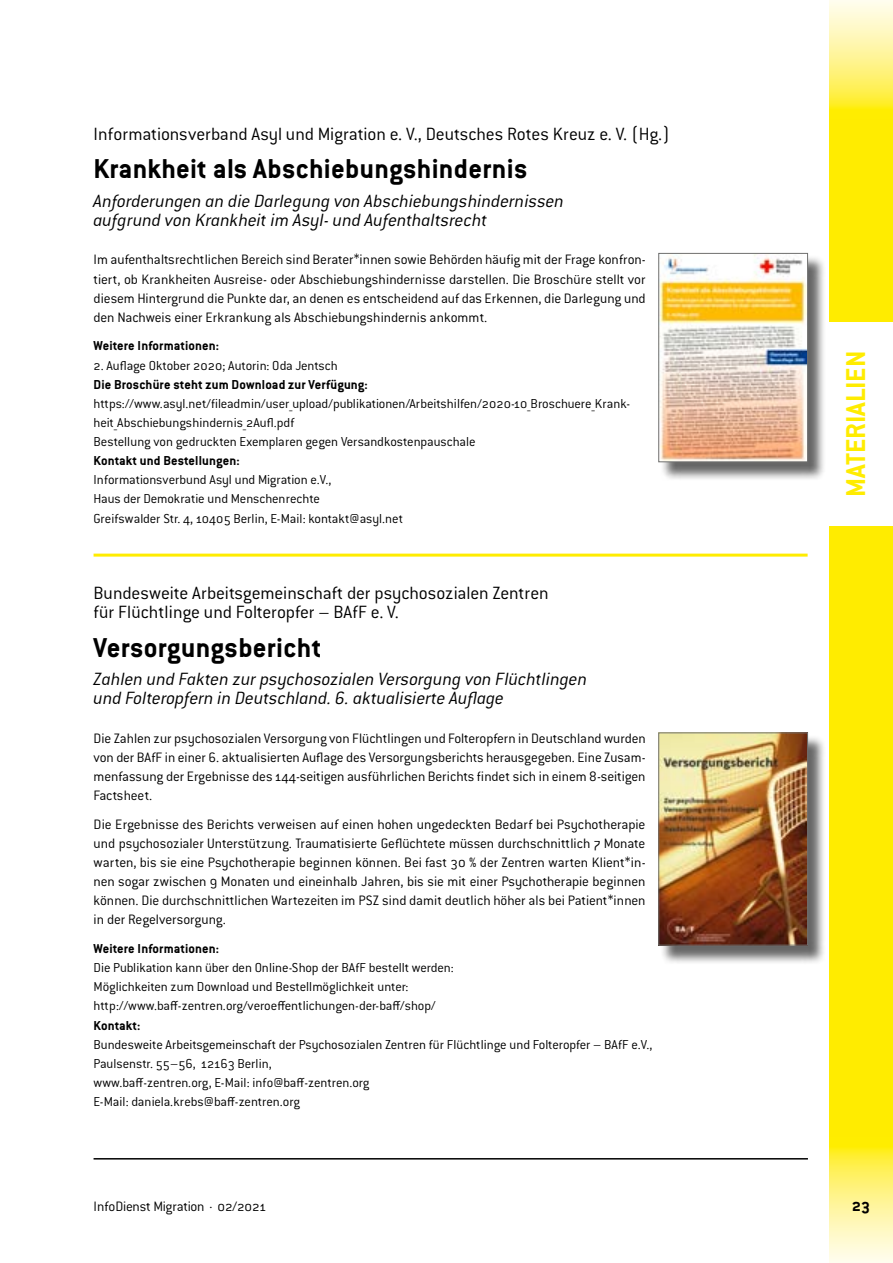
<style>
.page{position:relative;width:893px;height:1263px;background:#fff}
.page>*{position:absolute;margin:0;border:0;box-sizing:border-box;transform-origin:0 0}
.t1{font:700 30px "Conduit ITC Pro";letter-spacing:.01em;color:#000}
.t2{font:700 30px "Conduit ITC Pro";color:#ffec00}
.t3{font:italic 300 19.5px/19.2px "Conduit ITC Pro";color:#000}
.t4{font:300 19.5px/19.2px "Conduit ITC Pro";letter-spacing:-.005em;color:#000}
.t5{font:700 18px "Conduit ITC Pro";color:#000}
.t6{font:300 15px/19.2px "Conduit ITC Pro";letter-spacing:-.005em;color:#000;text-align:justify}
.t7{font:300 14.25px/19px "Conduit ITC Pro";letter-spacing:-.005em;color:#000}
.t8{font:700 14.25px "Conduit ITC Pro";letter-spacing:.01em;color:#000}
</style>
<div class="page">
<div style="left:829px;top:119px;width:64px;height:1017px;background:#ffec00"></div>
<svg style="left:829px;top:1136px;width:64px;height:127px;background:#fff486"></svg>
<svg style="left:829px;top:0;width:64px;height:119px;background:#fff487"></svg>
<hr style="left:94px;top:1158px;width:714px;height:1px;background:#000">
<div style="left:829px;top:322px;width:64px;height:204px;background:#fff"></div>
<hr style="left:94px;top:554px;width:714px;height:3px;background:#ffec00">
<div style="left:661px;top:256px;width:165px;height:225px;background:#000;opacity:.6"></div>
<img style="left:660px;top:255px;width:146px;height:205px">
<div style="left:658px;top:253px;width:150px;height:209px;border:1px solid #6f6f6e"></div>
<div style="left:661px;top:735px;width:165px;height:229px;background:#000;opacity:.6"></div>
<img style="left:660px;top:734px;width:146px;height:209px">
<div style="left:658px;top:732px;width:150px;height:213px;border:1px solid #6f6f6e"></div>
<h2 class="t4" style="left:94px;top:125px;width:578px">Informationsverband Asyl und Migration e. V., Deutsches Rotes Kreuz e. V. (Hg.)</h2>
<h1 class="t1" style="left:94px;top:152px;width:435px">Krankheit als Abschiebungshindernis</h1>
<h2 class="t3" style="left:94px;top:192px;width:472px">Anforderungen an die Darlegung von Abschiebungshindernissen aufgrund von Krankheit im Asyl- und Aufenthaltsrecht</h2>
<p class="t6" style="left:94px;top:250px;width:554px">Im aufenthaltsrechtlichen Bereich sind Berater*innen sowie Behörden häufig mit der Frage konfron&shy;tiert, ob Krankheiten Ausreise- oder Abschiebungshindernisse darstellen. Die Broschüre stellt vor diesem Hintergrund die Punkte dar, an denen es entscheidend auf das Erkennen, die Darlegung und den Nachweis einer Erkrankung als Abschiebungshindernis ankommt.</p>
<p class="t8" style="left:94px;top:338px;width:127px">Weitere Informationen:</p>
<p class="t7" style="left:94px;top:356px;width:246px">2. Auflage Oktober 2020; Autorin: Oda Jentsch</p>
<p class="t8" style="left:94px;top:376px;width:276px">Die Broschüre steht zum Download zur Verfügung:</p>
<p class="t7" style="left:94px;top:394px;width:538px">https://www.asyl.net/fileadmin/user_upload/publikationen/Arbeitshilfen/2020-10_Broschuere_Krank&shy;heit_Abschiebungshindernis_2Aufl.pdf<br>Bestellung von gedruckten Exemplaren gegen Versandkostenpauschale</p>
<p class="t8" style="left:94px;top:452px;width:148px">Kontakt und Bestellungen:</p>
<p class="t7" style="left:94px;top:470px;width:311px">Informationsverbund Asyl und Migration e.V.,<br>Haus der Demokratie und Menschenrechte<br>Greifswalder Str. 4, 10405 Berlin, E-Mail: kontakt@asyl.net</p>
<h2 class="t4" style="left:94px;top:584px;width:457px">Bundesweite Arbeitsgemeinschaft der psychosozialen Zentren für Flüchtlinge und Folteropfer – BAfF e. V.</h2>
<h1 class="t1" style="left:94px;top:630px;width:229px">Versorgungsbericht</h1>
<h2 class="t3" style="left:94px;top:670px;width:495px">Zahlen und Fakten zur psychosozialen Versorgung von Flüchtlingen und Folteropfern in Deutschland. 6. aktualisierte Auflage</h2>
<p class="t6" style="left:94px;top:728px;width:554px">Die Zahlen zur psychosozialen Versorgung von Flüchtlingen und Folteropfern in Deutschland wurden von der BAfF in einer 6. aktualisierten Auflage des Versorgungsberichts herausgegeben. Eine Zusam&shy;menfassung der Ergebnisse des 144-seitigen ausführlichen Berichts findet sich in einem 8-seitigen Factsheet.</p>
<p class="t6" style="left:94px;top:814px;width:554px">Die Ergebnisse des Berichts verweisen auf einen hohen ungedeckten Bedarf bei Psychotherapie und psychosozialer Unterstützung. Traumatisierte Geflüchtete müssen durchschnittlich 7 Monate warten, bis sie eine Psychotherapie beginnen können. Bei fast 30 % der Zentren warten Klient*in&shy;nen sogar zwischen 9 Monaten und eineinhalb Jahren, bis sie mit einer Psychotherapie beginnen können. Die durchschnittlichen Wartezeiten im PSZ sind damit deutlich höher als bei Patient*innen in der Regelversorgung.</p>
<p class="t8" style="left:94px;top:940px;width:127px">Weitere Informationen:</p>
<p class="t7" style="left:94px;top:958px;width:362px">Die Publikation kann über den Online-Shop der BAfF bestellt werden:<br>Möglichkeiten zum Download und Bestellmöglichkeit unter: http://www.baff-zentren.org/veroeffentlichungen-der-baff/shop/</p>
<p class="t8" style="left:94px;top:1017px;width:48px">Kontakt:</p>
<p class="t7" style="left:94px;top:1035px;width:560px">Bundesweite Arbeitsgemeinschaft der Psychosozialen Zentren für Flüchtlinge und Folteropfer – BAfF e.V., Paulsenstr. 55–56, 12163 Berlin,<br>www.baff-zentren.org, E-Mail: info@baff-zentren.org<br>E-Mail: daniela.krebs@baff-zentren.org</p>
<h1 class="t2" style="left:838px;top:497px;width:148px;rotate:-90deg">MATERIALIEN</h1>
<p class="t6" style="left:94px;top:1197px;width:174px">InfoDienst Migration · 02/2021</p>
<p class="t5" style="left:852px;top:1195px;width:20px">23</p>
</div>
